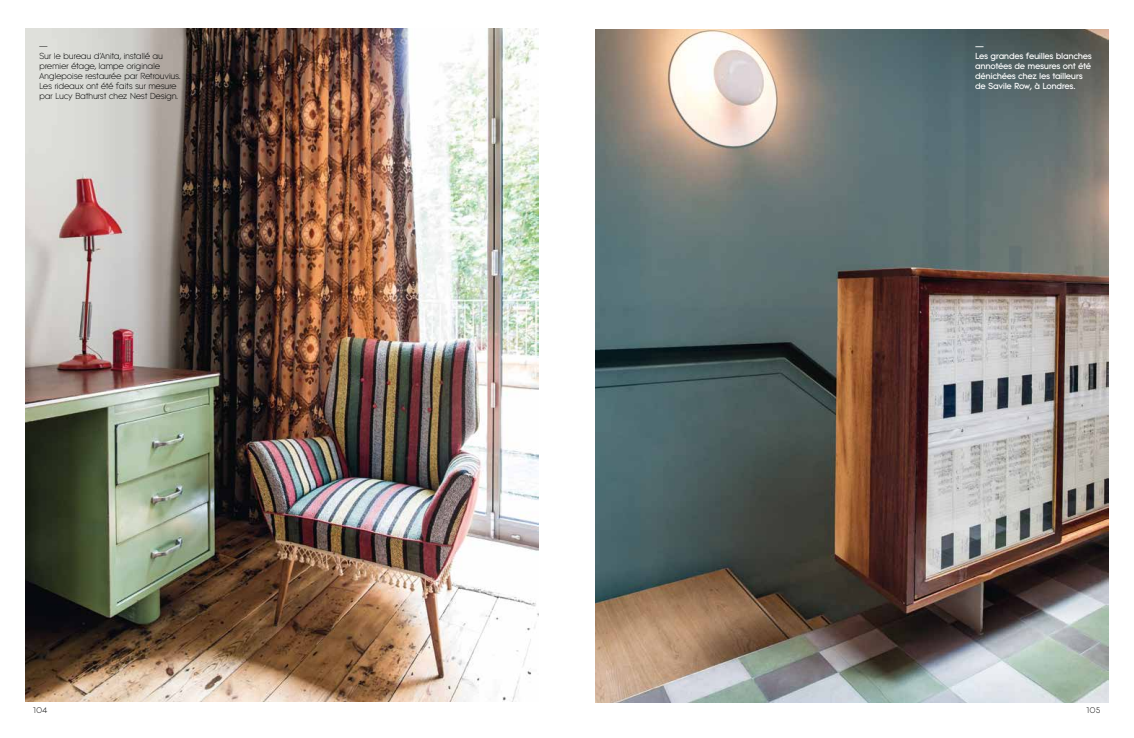
<style>
.page{position:relative;width:1134px;height:738px;background:#fff}
.page>*{position:absolute;margin:0;border:0;box-sizing:border-box;transform-origin:0 0}
.t1{font:300 8.5px/10px "Tomica";letter-spacing:-.05em;color:#000}
.t2{font:8.5px/10px "Tomica";letter-spacing:-.045em;color:#fff}
.t3{font:300 8px "Tomica";letter-spacing:.05em;color:#000}
</style>
<div class="page">
<img style="left:25px;top:28px;width:514px;height:672px">
<img style="left:595px;top:30px;width:514px;height:672px">
<p class="t1" style="left:39px;top:41px;width:143px">—<br>Sur le bureau d’Anita, installé au premier étage, lampe originale<br>Anglepoise restaurée par Retrouvius.<br>Les rideaux ont été faits sur mesure par Lucy Bathurst chez N est Design.</p>
<p class="t2" style="left:975px;top:41px;width:118px">—<br>Les grandes feuilles blanches annotées de mesures ont été dénichées chez les tailleurs de Savile Row, à Londres.</p>
<p class="t3" style="left:33px;top:704px;width:16px">104</p>
<p class="t3" style="left:1087px;top:704px;width:15px">105</p>
</div>
